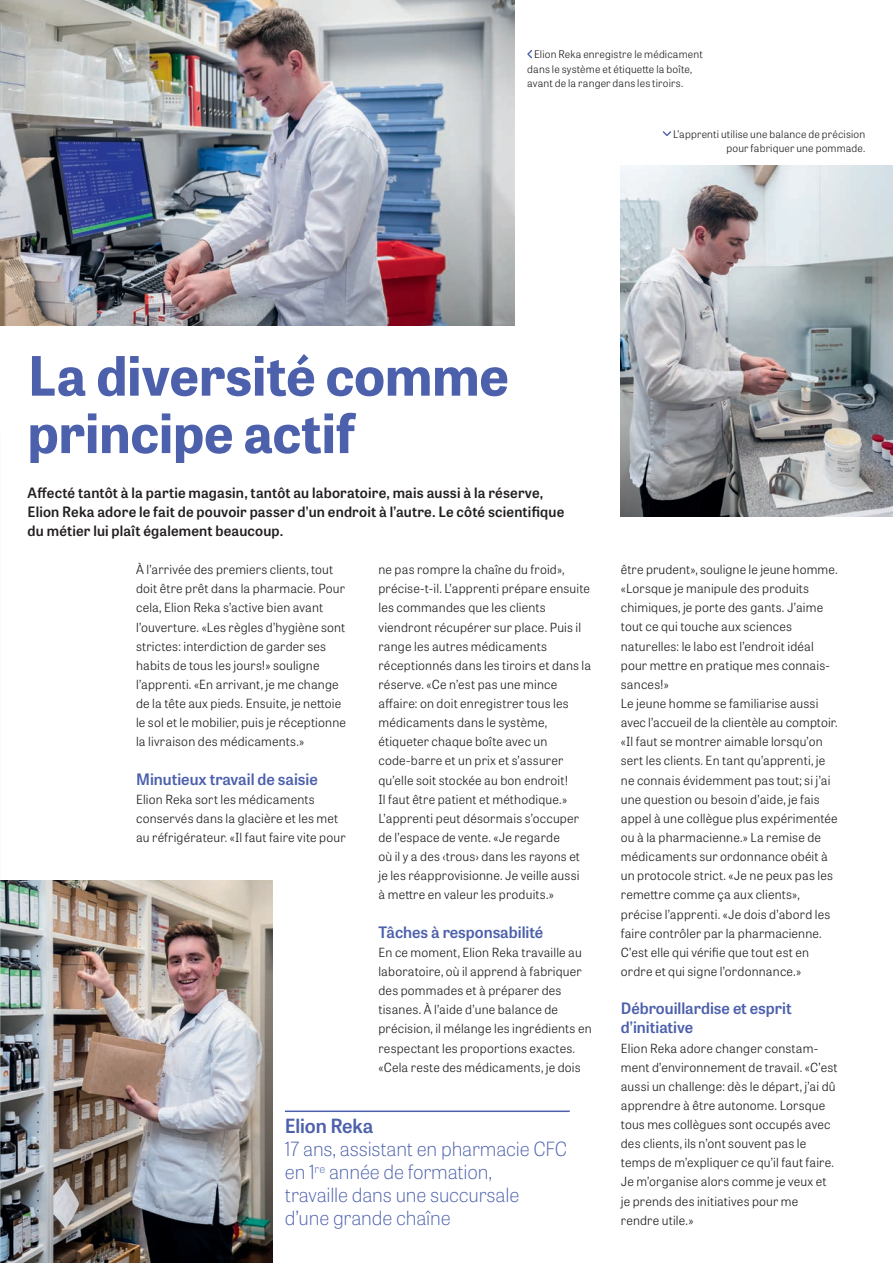
<style>
.page{position:relative;width:893px;height:1263px;background:#fff}
.page>*{position:absolute;margin:0;border:0;box-sizing:border-box;transform-origin:0 0}
.t1{font:700 54px/57.4px "Tablet Gothic";color:#4c60ac}
.t2{font:100 19.5px/22.8px "Tablet Gothic";letter-spacing:-.01em;color:#4c60ac}
.t3{font:600 19.5px "Tablet Gothic";letter-spacing:-.01em;color:#4c60ac}
.t4{font:600 15.75px/19.2px "Tablet Gothic";color:#4c60ac}
.t5{font:600 14.25px/19.2px "Tablet Gothic";letter-spacing:.015em;color:#231f20}
.t6{font:300 12.6px/19.2px "Tablet Gothic";letter-spacing:.015em;color:#231f20}
.t7{font:300 10.5px/14.4px "Tablet Gothic";letter-spacing:.015em;color:#231f20;text-align:right}
</style>
<div class="page">
<hr style="left:285px;top:1110px;width:285px;height:2px;background:#4c60ac">
<svg style="left:663px;top:131px;width:8px;height:5px"></svg>
<svg style="left:527px;top:50px;width:5px;height:8px"></svg>
<img style="left:0;top:0;width:514px;height:325px">
<img style="left:621px;top:166px;width:272px;height:351px">
<img style="left:0;top:880px;width:272px;height:383px">
<p class="t7" style="left:527px;top:47px;width:177px;text-align:left;text-indent:7px">Elion Reka enregistre le médicament dans le système et étiquette la boîte, avant de la ranger dans les tiroirs.</p>
<p class="t7" style="left:673px;top:127px;width:194px">L’apprenti utilise une balance de précision pour fabriquer une pommade.</p>
<h1 class="t1" style="left:28px;top:345px;width:483px">La diversité comme principe actif</h1>
<p class="t5" style="left:28px;top:482px;width:538px">Affecté tantôt à la partie magasin, tantôt au laboratoire, mais aussi à la réserve,<br>Elion Reka adore le fait de pouvoir passer d’un endroit à l’autre. Le côté scientifique du métier lui plaît également beaucoup.</p>
<p class="t6" style="left:136px;top:559px;width:211px">À l’arrivée des premiers clients, tout doit être prêt dans la pharmacie. Pour cela, Elion Reka s’active bien avant l’ouverture. «Les règles d’hygiène sont strictes: interdiction de garder ses habits de tous les jours!» souligne l’apprenti. «En arrivant, je me change de la tête aux pieds. Ensuite, je nettoie le sol et le mobilier, puis je réceptionne la livraison des médicaments.»</p>
<p class="t4" style="left:136px;top:768px;width:183px">Minutieux travail de saisie</p>
<p class="t6" style="left:136px;top:789px;width:211px">Elion Reka sort les médicaments conservés dans la glacière et les met au réfrigérateur. «Il faut faire vite pour</p>
<p class="t6" style="left:378px;top:559px;width:214px">ne pas rompre la chaîne du froid», précise-t-il. L’apprenti prépare ensuite les commandes que les clients viendront récupérer sur place. Puis il range les autres médicaments réceptionnés dans les tiroirs et dans la réserve. «Ce n’est pas une mince affaire: on doit enregistrer tous les médicaments dans le système, étiqueter chaque boîte avec un code-barre et un prix et s’assurer qu’elle soit stockée au bon endroit!<br>Il faut être patient et méthodique.» L’apprenti peut désormais s’occuper de l’espace de vente. «Je regarde<br>où il y a des ‹trous› dans les rayons et je les réapprovisionne. Je veille aussi<br>à mettre en valeur les produits.»</p>
<p class="t4" style="left:378px;top:922px;width:166px">Tâches à responsabilité</p>
<p class="t6" style="left:378px;top:942px;width:215px">En ce moment, Elion Reka travaille au laboratoire, où il apprend à fabriquer des pommades et à préparer des tisanes. À l’aide d’une balance de précision, il mélange les ingrédients en respectant les proportions exactes. «Cela reste des médicaments, je dois</p>
<h2 class="t3" style="left:285px;top:1112px;width:90px">Elion Reka</h2>
<h2 class="t2" style="left:285px;top:1137px;width:284px">17 ans, assistant en pharmacie CFC en 1<sup>re</sup> année de formation,<br>travaille dans une succursale d’une grande chaîne</h2>
<p class="t6" style="left:621px;top:559px;width:218px">être prudent», souligne le jeune homme. «Lorsque je manipule des produits chimiques, je porte des gants. J’aime tout ce qui touche aux sciences naturelles: le labo est l’endroit idéal pour mettre en pratique mes connais&shy;sances!»<br>Le jeune homme se familiarise aussi avec l’accueil de la clientèle au comptoir. «Il faut se montrer aimable lorsqu’on sert les clients. En tant qu’apprenti, je ne connais évidemment pas tout; si j’ai une question ou besoin d’aide, je fais appel à une collègue plus expérimentée ou à la pharmacienne.» La remise de médicaments sur ordonnance obéit à un protocole strict. «Je ne peux pas les remettre comme ça aux clients», précise l’apprenti. «Je dois d’abord les faire contrôler par la pharmacienne.<br>C’est elle qui vérifie que tout est en ordre et qui signe l’ordonnance.»</p>
<p class="t4" style="left:621px;top:998px;width:172px">Débrouillardise et esprit d’initiative</p>
<p class="t6" style="left:621px;top:1038px;width:218px">Elion Reka adore changer constam&shy;ment d’environnement de travail. «C’est aussi un challenge: dès le départ, j’ai dû apprendre à être autonome. Lorsque tous mes collègues sont occupés avec des clients, ils n’ont souvent pas le temps de m’expliquer ce qu’il faut faire.<br>Je m’organise alors comme je veux et je prends des initiatives pour me rendre utile.»</p>
</div>
